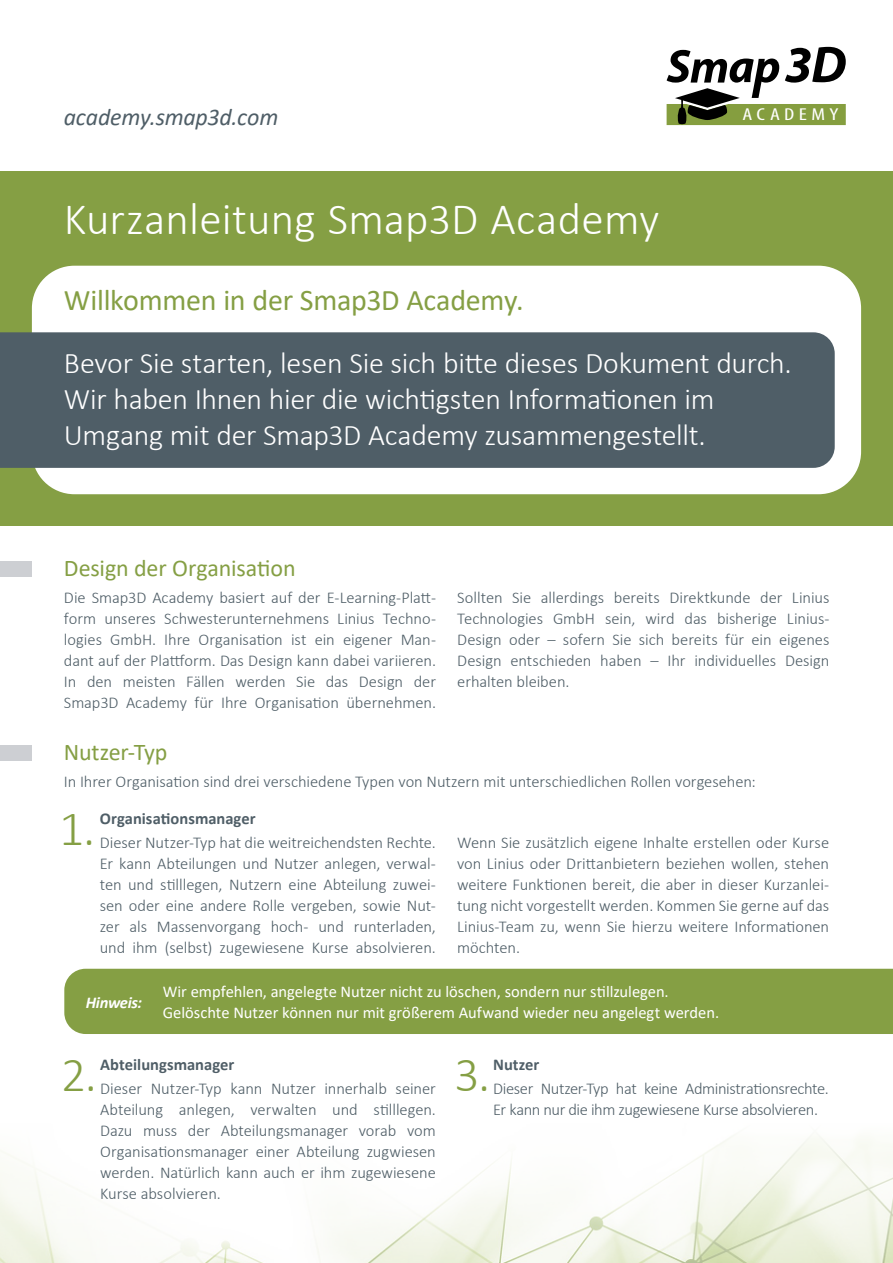
<style>
.page{position:relative;width:893px;height:1263px;background:#fff}
.page>*{position:absolute;margin:0;border:0;box-sizing:border-box;transform-origin:0 0}
.t1{font:300 49.65px "Calibri";color:#859f44}
.t2{font:300 45px "Calibri";letter-spacing:.005em;color:#fff}
.t3{font:300 30px/36px "Calibri";letter-spacing:-.01em;color:#fff}
.t4{font:30px "Calibri";letter-spacing:-.01em;color:#859f44}
.t5{font:24px "Calibri";letter-spacing:-.005em;color:#859f44}
.t6{font:italic 24px "Calibri";letter-spacing:-.005em;color:#4f5e67}
.t7{font:condensed 17.25px "Myriad Pro";letter-spacing:.19em;color:#fff;scale:1.32 1}
.t8{font:300 16.5px/21px "Calibri";letter-spacing:-.005em;color:#4f5e67;text-align:justify}
.t9{font:16.5px/21px "Calibri";color:#fff}
.t10{font:300 16.5px/21px "Calibri";letter-spacing:-.025em;color:#4f5e67}
.t11{font:700 16.5px "Calibri";color:#4f5e67}
.t12{font:italic 700 16.5px "Calibri";letter-spacing:-.02em;color:#fff}
</style>
<div class="page">
<img style="left:0;top:1136px;width:893px;height:127px">
<div style="left:0;top:172px;width:893px;height:354px;background:#859f44"></div>
<div style="left:32px;top:266px;width:829px;height:228px;background:#fff;border-radius:43px"></div>
<div style="left:0;top:332px;width:835px;height:136px;background:#4f5e67"></div>
<div style="left:64px;top:969px;width:829px;height:65px;background:#859f44"></div>
<div style="left:0;top:561px;width:31px;height:16px;background:#cdcfd3"></div>
<div style="left:0;top:745px;width:31px;height:16px;background:#cdcfd3"></div>
<svg style="left:667px;top:47px;width:179px;height:78px"></svg>
<h3 class="t6" style="left:64px;top:100px;width:216px">academy.smap3d.com</h3>
<p class="t7" style="left:743px;top:104px;width:74px">ACADEMY</p>
<h2 class="t2" style="left:64px;top:191px;width:597px">Kurzanleitung Smap3D Academy</h2>
<h3 class="t4" style="left:64px;top:279px;width:461px">Willkommen in der Smap3D Academy.</h3>
<h3 class="t3" style="left:64px;top:345px;width:729px">Bevor Sie starten, lesen Sie sich bitte dieses Dokument durch.<br>Wir haben Ihnen hier die wichtigsten Informationen im<br>Umgang mit der Smap3D Academy zusammengestellt.</h3>
<h3 class="t5" style="left:64px;top:551px;width:233px">Design der Organisation</h3>
<p class="t8" style="left:64px;top:587px;width:374px">Die Smap3D Academy basiert auf der E-Learning-Platt&shy;form unseres Schwesterunternehmens Linius Techno&shy;logies GmbH. Ihre Organisation ist ein eigener Man&shy;dant auf der Plattform. Das Design kann dabei variieren.<br>In den meisten Fällen werden Sie das Design der Smap3D Academy für Ihre Organisation übernehmen.</p>
<p class="t8" style="left:457px;top:586px;width:374px">Sollten Sie allerdings bereits Direktkunde der Linius Technologies GmbH sein, wird das bisherige Linius-Design oder – sofern Sie sich bereits für ein eigenes Design entschieden haben – Ihr individuelles Design erhalten bleiben.</p>
<h3 class="t5" style="left:64px;top:736px;width:105px">Nutzer-Typ</h3>
<p class="t8" style="left:64px;top:771px;width:694px">In Ihrer Organisation sind drei verschiedene Typen von Nutzern mit unterschiedlichen Rollen vorgesehen:</p>
<h1 class="t1" style="left:59px;top:797px;width:38px">1.</h1>
<p class="t11" style="left:100px;top:806px;width:157px">Organisationsmanager</p>
<p class="t8" style="left:100px;top:831px;width:338px">Dieser Nutzer-Typ hat die weitreichendsten Rechte.<br>Er kann Abteilungen und Nutzer anlegen, verwal&shy;ten und stilllegen, Nutzern eine Abteilung zuwei&shy;sen oder eine andere Rolle vergeben, sowie Nut&shy;zer als Massenvorgang hoch- und runterladen, und ihm (selbst) zugewiesene Kurse absolvieren.</p>
<p class="t8" style="left:457px;top:831px;width:374px">Wenn Sie zusätzlich eigene Inhalte erstellen oder Kurse von Linius oder Drittanbietern beziehen wollen, stehen weitere Funktionen bereit, die aber in dieser Kurzanlei&shy;tung nicht vorgestellt werden. Kommen Sie gerne auf das Linius-Team zu, wenn Sie hierzu weitere Informationen möchten.</p>
<p class="t9" style="left:163px;top:981px;width:558px">Wir empfehlen, angelegte Nutzer nicht zu löschen, sondern nur stillzulegen.<br>Gelöschte Nutzer können nur mit größerem Aufwand wieder neu angelegt werden.</p>
<p class="t12" style="left:86px;top:990px;width:58px">Hinweis:</p>
<h1 class="t1" style="left:61px;top:1044px;width:37px">2.</h1>
<p class="t11" style="left:100px;top:1053px;width:136px">Abteilungsmanager</p>
<p class="t8" style="left:100px;top:1078px;width:337px">Dieser Nutzer-Typ kann Nutzer innerhalb seiner Abteilung anlegen, verwalten und stilllegen.<br>Dazu muss der Abteilungsmanager vorab vom Organisationsmanager einer Abteilung zugwiesen werden. Natürlich kann auch er ihm zugewiesene Kurse absolvieren.</p>
<h1 class="t1" style="left:454px;top:1044px;width:37px">3.</h1>
<p class="t11" style="left:493px;top:1053px;width:48px">Nutzer</p>
<p class="t10" style="left:493px;top:1078px;width:337px">Dieser Nutzer-Typ hat keine Administrationsrechte.<br>Er kann nur die ihm zugewiesene Kurse absolvieren.</p>
</div>
